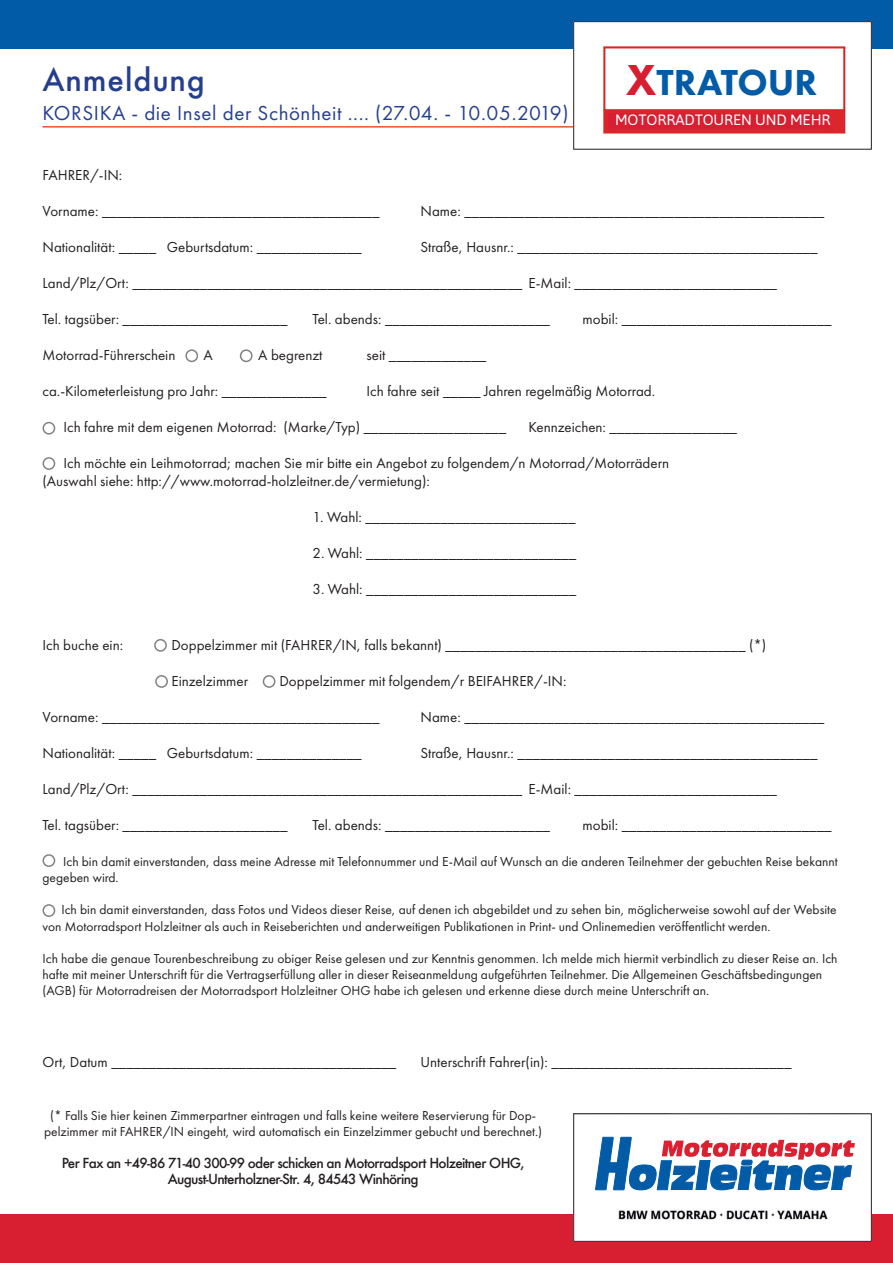
<style>
.page{position:relative;width:893px;height:1263px;background:#fff}
.page>*{position:absolute;margin:0;border:0;box-sizing:border-box;transform-origin:0 0}
.t1{font:800 37.5px "Futura PT";color:#015ba7}
.t2{font:500 30px "Futura";letter-spacing:.03em;color:#253f8e}
.t3{font:21px "Futura PT";letter-spacing:.03em;color:#253f8e}
.t4{font:15px/18px "Futura PT";color:#231f20}
.t5{font:15px "Asap";letter-spacing:-.01em;color:#fff}
.t6{font:13.5px/16.2px "Futura PT";color:#231f20}
.t7{font:500 13.5px/16.2px "Futura";letter-spacing:-.05em;color:#231f20;text-align:center}
.s1{font-size:45px;color:#d81e31}
</style>
<div class="page">
<div style="left:0;top:0;width:893px;height:49px;background:#015ba7"></div>
<div style="left:0;top:1214px;width:893px;height:49px;background:#d81e31"></div>
<hr style="left:43px;top:126px;width:807px;height:2px;background:#eb512e">
<div style="left:263px;top:675px;width:12px;height:13px;border:2px solid #808285;border-radius:50%"></div>
<div style="left:43px;top:422px;width:12px;height:13px;border:2px solid #808285;border-radius:50%"></div>
<div style="left:43px;top:457px;width:12px;height:13px;border:2px solid #808285;border-radius:50%"></div>
<div style="left:43px;top:854px;width:12px;height:13px;border:2px solid #808285;border-radius:50%"></div>
<div style="left:43px;top:904px;width:12px;height:13px;border:2px solid #808285;border-radius:50%"></div>
<div style="left:185px;top:349px;width:13px;height:13px;border:2px solid #808285;border-radius:50%"></div>
<div style="left:240px;top:349px;width:13px;height:13px;border:2px solid #808285;border-radius:50%"></div>
<div style="left:154px;top:639px;width:13px;height:13px;border:2px solid #808285;border-radius:50%"></div>
<div style="left:155px;top:675px;width:13px;height:13px;border:2px solid #808285;border-radius:50%"></div>
<img style="left:575px;top:23px;width:295px;height:111px">
<div style="left:573px;top:21px;width:299px;height:129px;border:1px solid #231f20"></div>
<div style="left:608px;top:113px;width:222px;height:16px;background:#d81e31"></div>
<div style="left:614px;top:59px;width:220px;height:37px;background:#fff"></div>
<img style="left:575px;top:1210px;width:295px;height:30px">
<div style="left:573px;top:1113px;width:299px;height:129px;border:1px solid #231f20"></div>
<svg style="left:595px;top:1136px;width:260px;height:55px"></svg>
<h2 class="t2" style="left:43px;top:59px;width:164px">Anmeldung</h2>
<h3 class="t3" style="left:43px;top:100px;width:527px">KORSIKA - die Insel der Schönheit .... (27.04. - 10.05.2019)</h3>
<h1 class="t1" style="left:626px;top:59px;width:193px"><span class="s1">X</span>TRATOUR</h1>
<p class="t5" style="left:615px;top:110px;width:217px">MOTORRADTOUREN UND MEHR</p>
<p class="t4" style="left:43px;top:166px;width:81px">FAHRER/-IN:</p>
<p class="t4" style="left:43px;top:202px;width:339px">Vorname: _____________________________________</p>
<p class="t4" style="left:421px;top:202px;width:405px">Name: ________________________________________________</p>
<p class="t4" style="left:43px;top:238px;width:321px">Nationalität: _____ Geburtsdatum: ______________</p>
<p class="t4" style="left:421px;top:238px;width:398px">Straße, Hausnr.: ________________________________________</p>
<p class="t4" style="left:43px;top:274px;width:736px">Land/Plz/Ort: ____________________________________________________ E-Mail: ___________________________</p>
<p class="t4" style="left:43px;top:310px;width:247px">Tel. tagsüber: ______________________</p>
<p class="t4" style="left:313px;top:310px;width:239px">Tel. abends: ______________________</p>
<p class="t4" style="left:583px;top:310px;width:251px">mobil: ____________________________</p>
<p class="t4" style="left:43px;top:346px;width:134px">Motorrad-Führerschein</p>
<p class="t4" style="left:203px;top:346px;width:11px">A</p>
<p class="t4" style="left:258px;top:346px;width:66px">A begrenzt</p>
<p class="t4" style="left:367px;top:346px;width:121px">seit _____________</p>
<p class="t4" style="left:43px;top:382px;width:286px">ca.-Kilometerleistung pro Jahr: ______________</p>
<p class="t4" style="left:367px;top:382px;width:290px">Ich fahre seit _____ Jahren regelmäßig Motorrad.</p>
<p class="t4" style="left:63px;top:418px;width:444px">Ich fahre mit dem eigenen Motorrad: (Marke/Typ) ___________________</p>
<p class="t4" style="left:529px;top:418px;width:210px">Kennzeichen: _________________</p>
<p class="t4" style="left:43px;top:454px;width:628px;text-indent:21px">Ich möchte ein Leihmotorrad; machen Sie mir bitte ein Angebot zu folgendem/n Motorrad/Motorrädern (Auswahl siehe: http://www.motorrad-holzleitner.de/vermietung):</p>
<p class="t4" style="left:313px;top:508px;width:264px">1. Wahl: ____________________________</p>
<p class="t4" style="left:313px;top:544px;width:265px">2. Wahl: ____________________________</p>
<p class="t4" style="left:313px;top:580px;width:265px">3. Wahl: ____________________________</p>
<p class="t4" style="left:43px;top:636px;width:82px">Ich buche ein:</p>
<p class="t4" style="left:171px;top:636px;width:596px">Doppelzimmer mit (FAHRER/IN, falls bekannt) ________________________________________ (*)</p>
<p class="t4" style="left:171px;top:672px;width:78px">Einzelzimmer</p>
<p class="t4" style="left:279px;top:672px;width:288px">Doppelzimmer mit folgendem/r BEIFAHRER/-IN:</p>
<p class="t4" style="left:43px;top:708px;width:339px">Vorname: _____________________________________</p>
<p class="t4" style="left:421px;top:708px;width:405px">Name: ________________________________________________</p>
<p class="t4" style="left:43px;top:744px;width:321px">Nationalität: _____ Geburtsdatum: ______________</p>
<p class="t4" style="left:421px;top:744px;width:398px">Straße, Hausnr.: ________________________________________</p>
<p class="t4" style="left:43px;top:780px;width:736px">Land/Plz/Ort: ____________________________________________________ E-Mail: ___________________________</p>
<p class="t4" style="left:43px;top:816px;width:247px">Tel. tagsüber: ______________________</p>
<p class="t4" style="left:313px;top:816px;width:239px">Tel. abends: ______________________</p>
<p class="t4" style="left:583px;top:816px;width:251px">mobil: ____________________________</p>
<p class="t6" style="left:43px;top:853px;width:797px;text-indent:21px">Ich bin damit einverstanden, dass meine Adresse mit Telefonnummer und E-Mail auf Wunsch an die anderen Teilnehmer der gebuchten Reise bekannt gegeben wird.</p>
<p class="t6" style="left:43px;top:902px;width:796px;text-indent:19px">Ich bin damit einverstanden, dass Fotos und Videos dieser Reise, auf denen ich abgebildet und zu sehen bin, möglicherweise sowohl auf der Website von Motorradsport Holzleitner als auch in Reiseberichten und anderweitigen Publikationen in Print- und Onlinemedien veröffentlicht werden.</p>
<p class="t6" style="left:43px;top:950px;width:797px">Ich habe die genaue Tourenbeschreibung zu obiger Reise gelesen und zur Kenntnis genommen. Ich melde mich hiermit verbindlich zu dieser Reise an. Ich hafte mit meiner Unterschrift für die Vertragserfüllung aller in dieser Reiseanmeldung aufgeführten Teilnehmer. Die Allgemeinen Geschäftsbedingungen (AGB) für Motorradreisen der Motorradsport Holzleitner OHG habe ich gelesen und erkenne diese durch meine Unterschrift an.</p>
<p class="t4" style="left:43px;top:1053px;width:355px">Ort, Datum ______________________________________</p>
<p class="t4" style="left:421px;top:1053px;width:372px">Unterschrift Fahrer(in): ________________________________</p>
<p class="t6" style="left:44px;top:1107px;width:499px;text-align:center">(* Falls Sie hier keinen Zimmerpartner eintragen und falls keine weitere Reservierung für Dop&shy;pelzimmer mit FAHRER/IN eingeht, wird automatisch ein Einzelzimmer gebucht und berechnet.)</p>
<p class="t7" style="left:62px;top:1155px;width:465px">Per Fax an +49-86 71-40 300-99 oder schicken an Motorradsport Holzeitner OHG,<br>August-Unterholzner-Str. 4, 84543 Winhöring</p>
</div>
